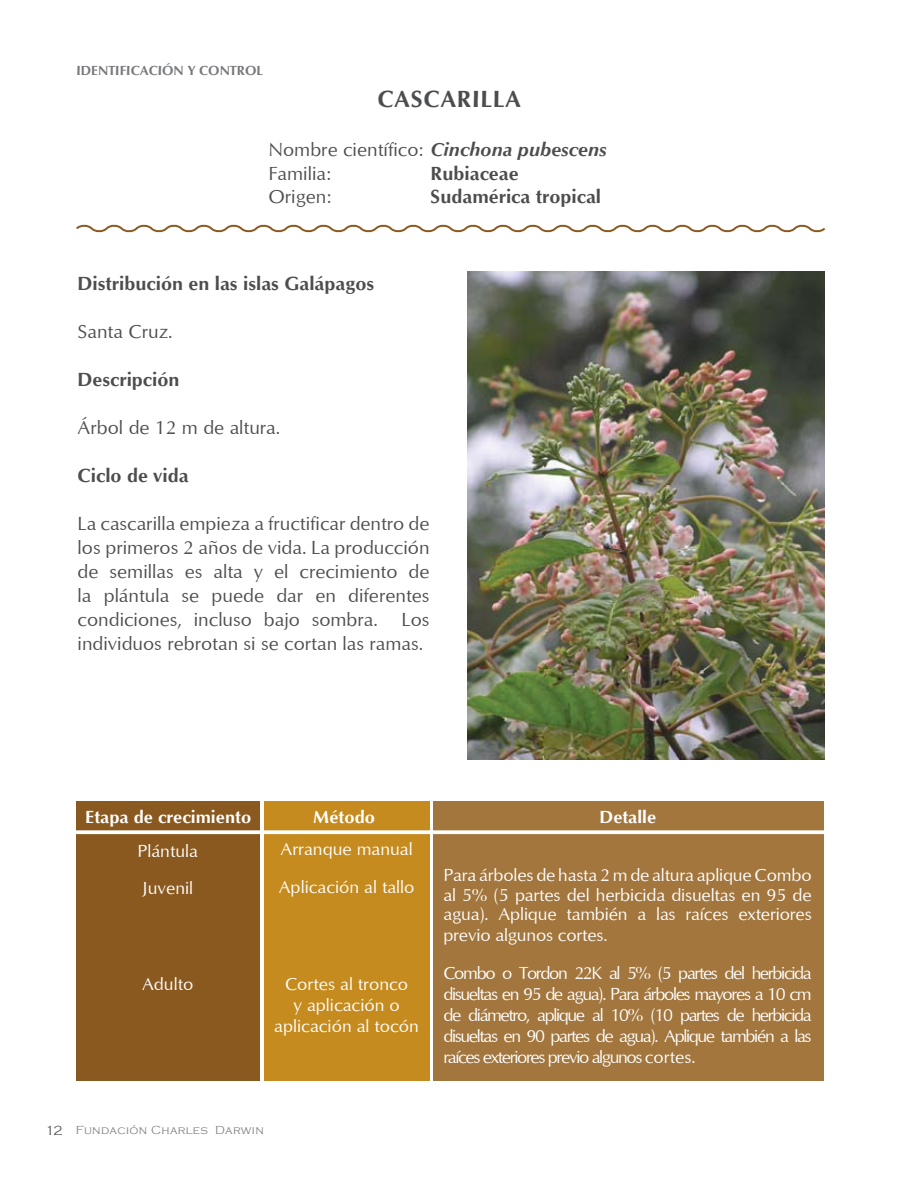
<style>
.page{position:relative;width:918px;height:1188px;background:#fff}
.page>*{position:absolute;margin:0;border:0;box-sizing:border-box;transform-origin:0 0}
.t1{font:700 24px "Optimum";color:#4c4d4f}
.t2{font:19.5px/24px "Optimum";color:#4c4d4f}
.t3{font:700 19.5px "Optimum";color:#4c4d4f}
.t4{font:18px/21px "Optimum";color:#fff}
.t5{font:700 18px "Optimum";color:#fff}
.t6{font:700 13.5px "Optimum";color:#76787b}
.t7{font:300 13.5px "Copperplate Gothic";color:#4d4d4d}
.t8{font:300 12px "Copperplate Gothic";letter-spacing:.03em;color:#808080}
.s1{font-weight:700;font-style:italic}
.s2{font-weight:700}
</style>
<div class="page">
<svg style="left:76px;top:224px;width:750px;height:9px"></svg>
<div style="left:434px;top:801px;width:390px;height:280px;background:#a2763d"></div>
<div style="left:264px;top:801px;width:165px;height:280px;background:#c58b1e"></div>
<div style="left:76px;top:801px;width:184px;height:280px;background:#8a591f"></div>
<svg style="left:76px;top:830px;width:748px;height:4px;background:#f7f2ec"></svg>
<img style="left:468px;top:272px;width:356px;height:488px">
<p class="t6" style="left:77px;top:63px;width:14px">IDENT</p>
<p class="t6" style="left:115px;top:63px;width:26px">IFICAC</p>
<p class="t6" style="left:158px;top:63px;width:52px">IÓN YCONT</p>
<p class="t6" style="left:237px;top:63px;width:18px">ROL</p>
<h1 class="t1" style="left:377px;top:85px;width:17px">CASCA</h1>
<h1 class="t1" style="left:457px;top:85px;width:38px">RILLA</h1>
<p class="t2" style="left:268px;top:137px;width:340px;line-height:23.4px">Nombre científico: <span class="s1">Cinchona pubescens<br></span>Familia:</p>
<p class="t3" style="left:430px;top:162px;width:90px">Rubiaceae</p>
<p class="t2" style="left:268px;top:184px;width:104px">Origen: <span class="s2">S</span></p>
<p class="t3" style="left:440px;top:185px;width:162px">udamérica tropical</p>
<p class="t3" style="left:78px;top:273px;width:298px">Distribución en las islas Galápagos</p>
<p class="t2" style="left:78px;top:319px;width:97px">Santa Cruz.</p>
<p class="t3" style="left:78px;top:369px;width:103px">Descripción</p>
<p class="t2" style="left:78px;top:415px;width:204px">Árbol de 12 m de altura.</p>
<p class="t3" style="left:78px;top:465px;width:113px">Ciclo de vida</p>
<p class="t2" style="left:78px;top:511px;width:353px;text-align:justify">La cascarilla empieza a fructificar dentro de los primeros 2 años de vida. La producción de semillas es alta y el crecimiento de la plántula se puede dar en diferentes condiciones, incluso bajo sombra. Los individuos rebrotan si se cortan las ramas.</p>
<p class="t5" style="left:85px;top:806px;width:167px">Etapa de crecimiento</p>
<p class="t5" style="left:313px;top:806px;width:64px">Método</p>
<p class="t5" style="left:600px;top:806px;width:58px">Detalle</p>
<p class="t4" style="left:138px;top:831px;width:62px;line-height:37.5px">Plántula<br>Juvenil</p>
<p class="t4" style="left:142px;top:973px;width:53px">Adulto</p>
<p class="t4" style="left:279px;top:830px;width:137px;line-height:37.5px">Arranque manual<br>Aplicación al tallo</p>
<p class="t4" style="left:274px;top:973px;width:146px;text-align:center">Cortes al tronco<br>y aplicación o aplicación al tocón</p>
<p class="t7" style="left:45px;top:1123px;width:8px">12</p>
<p class="t8" style="left:76px;top:1123px;width:190px">Fundación Charles Darwin</p>
<p class="t4" style="left:443px;top:865px;width:370px;line-height:20px;text-align:justify">Para árboles de hasta 2 m de altura aplique Combo al 5% (5 partes del herbicida disueltas en 95 de agua). Aplique también a las raíces exteriores previo algunos cortes.</p>
<p class="t4" style="left:443px;top:962px;width:370px;text-align:justify">Combo o Tordon 22K al 5% (5 partes del herbicida disueltas en 95 de agua). Para árboles mayores a 10 cm de diámetro, aplique al 10% (10 partes de herbicida disueltas en 90 partes de agua). Aplique también a las raíces exteriores previo algunos cortes.</p>
</div>
